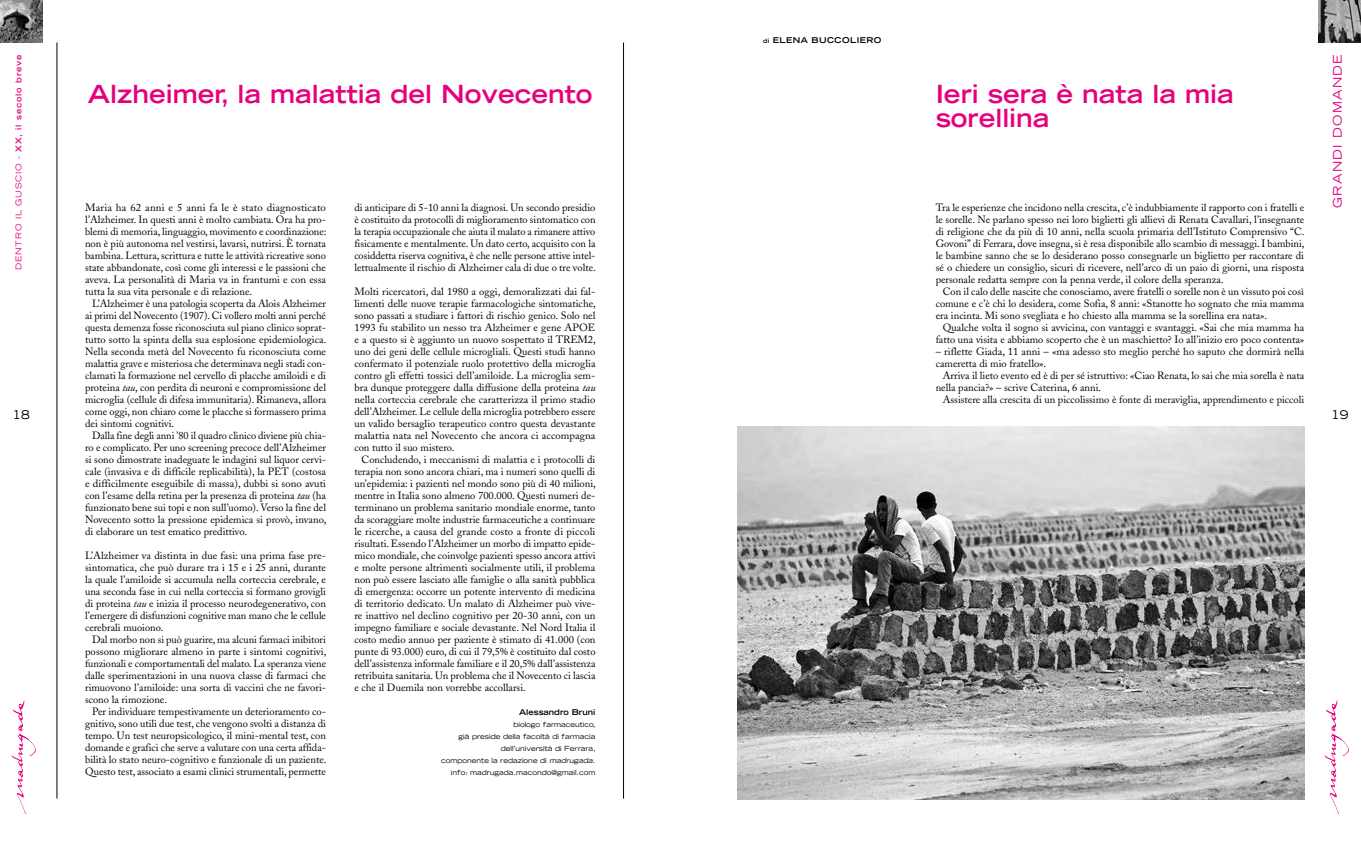
<style>
.page{position:relative;width:1361px;height:842px;background:#fff}
.page>*{position:absolute;margin:0;border:0;box-sizing:border-box;transform-origin:0 0}
.t1{font:700 expanded 25px/24px "Trade Gothic LH";color:#e6007d}
.t2{font:expanded 12px "Trade Gothic LH";letter-spacing:.1em;color:#e6007d}
.t3{font:expanded 12px "Trade Gothic LH";color:#000}
.t4{font:10.5px/12px "Adobe Caslon";color:#000;text-align:justify}
.t5{font:700 expanded 8px "Trade Gothic LH";letter-spacing:.1em;color:#e6007d}
.t6{font:700 expanded 8px "Trade Gothic LH";letter-spacing:.05em;color:#000}
.t7{font:700 expanded 8px "Trade Gothic LH";color:#000}
.t8{font:expanded 7px/12px "Trade Gothic LH";color:#000;text-align:right}
.s1{font-size:6px}
.s2{font-weight:400}
.s3{font-style:italic}
</style>
<div class="page">
<img style="left:1324px;top:700px;width:25px;height:114px">
<img style="left:12px;top:700px;width:24px;height:114px">
<img style="left:1318px;top:0;width:43px;height:43px">
<hr style="left:57px;top:43px;width:1px;height:756px;background:#000">
<hr style="left:623px;top:43px;width:1px;height:756px;background:#000">
<img style="left:0;top:0;width:43px;height:43px">
<img style="left:737px;top:427px;width:567px;height:372px">
<p class="t6" style="left:763px;top:34px;width:120px"><span class="s1">di</span> ELENA BUCCOLIERO</p>
<p class="t2" style="left:1329px;top:208px;width:155px;rotate:-90deg">GRANDI DOMANDE</p>
<p class="t5" style="left:14px;top:270px;width:217px;rotate:-90deg"><span class="s2">DENTRO IL GUSCIO -</span> XX, il secolo breve</p>
<h1 class="t1" style="left:935px;top:81px;width:299px">Ieri sera è nata la mia sorellina</h1>
<h1 class="t1" style="left:88px;top:81px;width:506px">Alzheimer, la malattia del Novecento</h1>
<p class="t4" style="left:935px;top:201px;width:370px">Tra le esperienze che incidono nella crescita, c’è indubbiamente il rapporto con i fratelli e</p>
<p class="t4" style="left:85px;top:201px;width:243px">Maria ha 62 anni e 5 anni fa le è stato diagnosticato l’Alzheimer. In questi anni è molto cambiata. Ora ha pro&shy;blemi di memoria, linguaggio, movimento e coordinazione: non è più autonoma nel vestirsi, lavarsi, nutrirsi. È tornata bambina. Lettura, scrittura e tutte le attività ricreative sono state abbandonate, così come gli interessi e le passioni che aveva. La personalità di Maria va in frantumi e con essa tutta la sua vita personale e di relazione.</p>
<p class="t4" style="left:85px;top:297px;width:243px;text-indent:7px">L’Alzheimer è una patologia scoperta da Alois Alzheimer ai primi del Novecento (1907). Ci vollero molti anni perché questa demenza fosse riconosciuta sul piano clinico soprat&shy;tutto sotto la spinta della sua esplosione epidemiologica.<br>Nella seconda metà del Novecento fu riconosciuta come malattia grave e misteriosa che determinava negli stadi con&shy;clamati la formazione nel cervello di placche amiloidi e di proteina <span class="s3">tau</span>, con perdita di neuroni e compromissione del microglia (cellule di difesa immunitaria). Rimaneva, allora come oggi, non chiaro come le placche si formassero prima dei sintomi cognitivi.</p>
<p class="t4" style="left:85px;top:429px;width:243px;text-indent:7px">Dalla fine degli anni ’80 il quadro clinico diviene più chia&shy;ro e complicato. Per uno screening precoce dell’Alzheimer si sono dimostrate inadeguate le indagini sul liquor cervi&shy;cale (invasiva e di difficile replicabilità), la PET (costosa e difficilmente eseguibile di massa), dubbi si sono avuti con l’esame della retina per la presenza di proteina <span class="s3">tau</span> (ha funzionato bene sui topi e non sull’uomo). Verso la fine del Novecento sotto la pressione epidemica si provò, invano, di elaborare un test ematico predittivo.</p>
<p class="t4" style="left:85px;top:549px;width:243px">L’Alzheimer va distinta in due fasi: una prima fase pre&shy;sintomatica, che può durare tra i 15 e i 25 anni, durante la quale l’amiloide si accumula nella corteccia cerebrale, e una seconda fase in cui nella corteccia si formano grovigli di proteina <span class="s3">tau</span> e inizia il processo neurodegenerativo, con l’emergere di disfunzioni cognitive man mano che le cellule cerebrali muoiono.</p>
<p class="t4" style="left:85px;top:633px;width:243px;text-indent:7px">Dal morbo non si può guarire, ma alcuni farmaci inibitori possono migliorare almeno in parte i sintomi cognitivi, funzionali e comportamentali del malato. La speranza viene dalle sperimentazioni in una nuova classe di farmaci che rimuovono l’amiloide: una sorta di vaccini che ne favori&shy;scono la rimozione.</p>
<p class="t4" style="left:85px;top:705px;width:243px;text-indent:7px">Per individuare tempestivamente un deterioramento co&shy;gnitivo, sono utili due test, che vengono svolti a distanza di tempo. Un test neuropsicologico, il mini-mental test, con domande e grafici che serve a valutare con una certa affida&shy;bilità lo stato neuro-cognitivo e funzionale di un paziente.<br>Questo test, associato a esami clinici strumentali, permette</p>
<p class="t4" style="left:354px;top:201px;width:243px">di anticipare di 5-10 anni la diagnosi. Un secondo presidio è costituito da protocolli di miglioramento sintomatico con la terapia occupazionale che aiuta il malato a rimanere attivo fisicamente e mentalmente. Un dato certo, acquisito con la cosiddetta riserva cognitiva, è che nelle persone attive intel&shy;lettualmente il rischio di Alzheimer cala di due o tre volte.</p>
<p class="t4" style="left:354px;top:285px;width:243px">Molti ricercatori, dal 1980 a oggi, demoralizzati dai fal&shy;limenti delle nuove terapie farmacologiche sintomatiche, sono passati a studiare i fattori di rischio genico. Solo nel 1993 fu stabilito un nesso tra Alzheimer e gene APOE e a questo si è aggiunto un nuovo sospettato il TREM2, uno dei geni delle cellule microgliali. Questi studi hanno confermato il potenziale ruolo protettivo della microglia contro gli effetti tossici dell’amiloide. La microglia sem&shy;bra dunque proteggere dalla diffusione della proteina <span class="s3">tau </span>nella corteccia cerebrale che caratterizza il primo stadio dell’Alzheimer. Le cellule della microglia potrebbero essere un valido bersaglio terapeutico contro questa devastante malattia nata nel Novecento che ancora ci accompagna con tutto il suo mistero.</p>
<p class="t4" style="left:354px;top:453px;width:243px;text-indent:7px">Concludendo, i meccanismi di malattia e i protocolli di terapia non sono ancora chiari, ma i numeri sono quelli di un’epidemia: i pazienti nel mondo sono più di 40 milioni, mentre in Italia sono almeno 700.000. Questi numeri de&shy;terminano un problema sanitario mondiale enorme, tanto da scoraggiare molte industrie farmaceutiche a continuare le ricerche, a causa del grande costo a fronte di piccoli risultati. Essendo l’Alzheimer un morbo di impatto epide&shy;mico mondiale, che coinvolge pazienti spesso ancora attivi e molte persone altrimenti socialmente utili, il problema non può essere lasciato alle famiglie o alla sanità pubblica di emergenza: occorre un potente intervento di medicina di territorio dedicato. Un malato di Alzheimer può vive&shy;re inattivo nel declino cognitivo per 20-30 anni, con un impegno familiare e sociale devastante. Nel Nord Italia il costo medio annuo per paziente è stimato di 41.000 (con punte di 93.000) euro, di cui il 79,5% è costituito dal costo dell’assistenza informale familiare e il 20,5% dall’assistenza retribuita sanitaria. Un problema che il Novecento ci lascia e che il Duemila non vorrebbe accollarsi.</p>
<p class="t7" style="left:519px;top:706px;width:78px">Alessandro Bruni</p>
<p class="t8" style="left:441px;top:718px;width:156px">biologo farmaceutico,<br>già preside della facoltà di farmacia dell’università di Ferrara,<br>componente la redazione di <span class="s3">madrugada</span>. info: madrugada.macondo@gmail.com</p>
<p class="t4" style="left:935px;top:213px;width:370px">le sorelle. Ne parlano spesso nei loro biglietti gli allievi di Renata Cavallari, l’insegnante di religione che da più di 10 anni, nella scuola primaria dell’Istituto Comprensivo “C.<br>Govoni” di Ferrara, dove insegna, si è resa disponibile allo scambio di messaggi. I bambini, le bambine sanno che se lo desiderano posso consegnarle un biglietto per raccontare di sé o chiedere un consiglio, sicuri di ricevere, nell’arco di un paio di giorni, una risposta personale redatta sempre con la penna verde, il colore della speranza.</p>
<p class="t4" style="left:935px;top:285px;width:370px;text-indent:7px">Con il calo delle nascite che conosciamo, avere fratelli o sorelle non è un vissuto poi così comune e c’è chi lo desidera, come Sofia, 8 anni: «Stanotte ho sognato che mia mamma era incinta. Mi sono svegliata e ho chiesto alla mamma se la sorellina era nata».</p>
<p class="t4" style="left:935px;top:321px;width:370px;text-align:right">Qualche volta il sogno si avvicina, con vantaggi e svantaggi. «Sai che mia mamma ha fatto una visita e abbiamo scoperto che è un maschietto? Io all’inizio ero poco contenta»</p>
<p class="t4" style="left:935px;top:345px;width:370px">– riflette Giada, 11 anni – «ma adesso sto meglio perché ho saputo che dormirà nella cameretta di mio fratello».</p>
<p class="t4" style="left:935px;top:369px;width:370px;text-indent:7px">Arriva il lieto evento ed è di per sé istruttivo: «Ciao Renata, lo sai che mia sorella è nata nella pancia?» – scrive Caterina, 6 anni.</p>
<p class="t4" style="left:943px;top:393px;width:363px">Assistere alla crescita di un piccolissimo è fonte di meraviglia, apprendimento e piccoli</p>
<p class="t3" style="left:13px;top:406px;width:19px">18</p>
<p class="t3" style="left:1331px;top:406px;width:19px">19</p>
</div>
